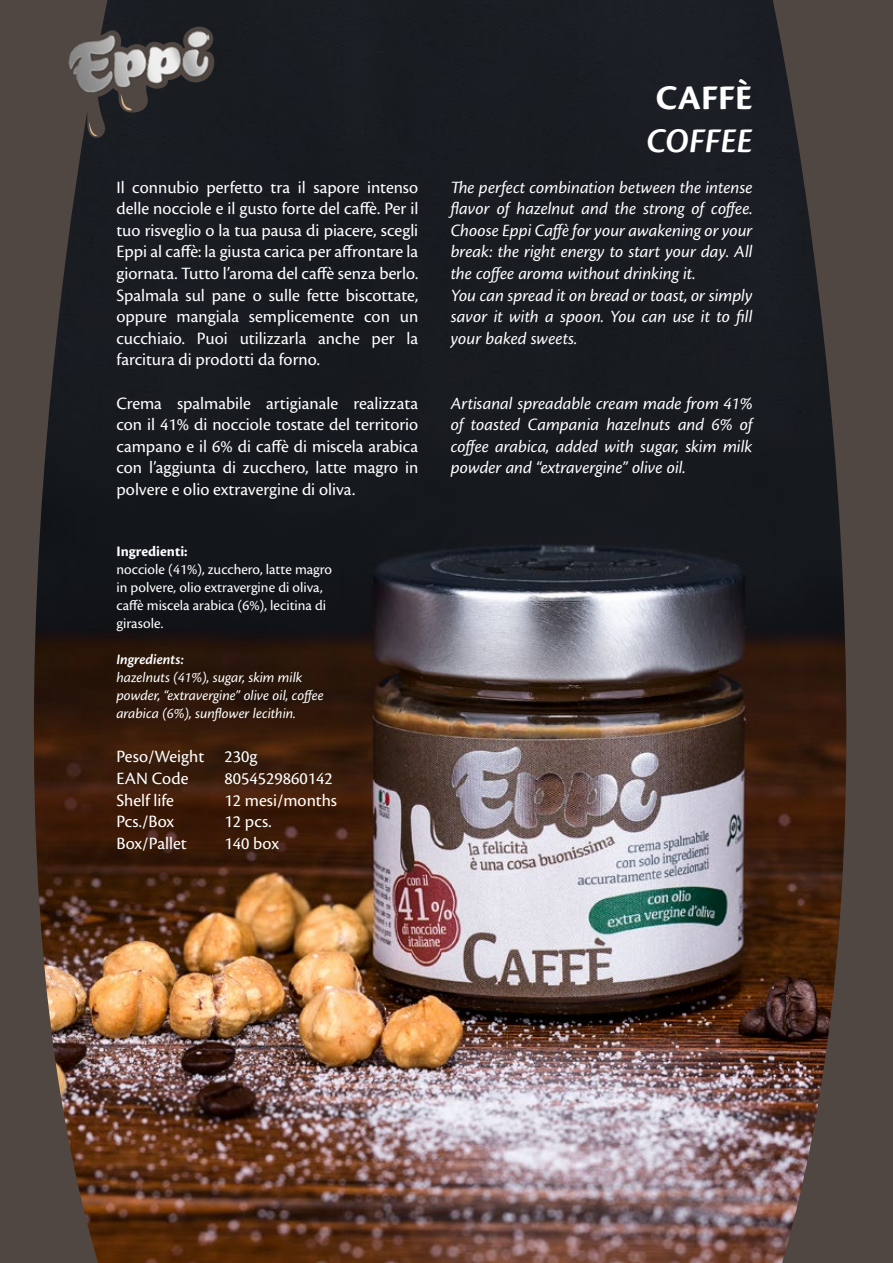
<style>
.page{position:relative;width:893px;height:1263px;background:#fff}
.page>*{position:absolute;margin:0;border:0;box-sizing:border-box;transform-origin:0 0}
.t1{font:italic 600 36px "Cronos Pro";letter-spacing:-.005em;color:#fff}
.t2{font:700 36px "Cronos Pro";letter-spacing:.01em;color:#fff}
.t3{font:18px/21.6px "Cronos Pro";color:#fff;text-align:justify}
.t4{font:italic 18px/21.6px "Cronos Pro";letter-spacing:-.005em;color:#fff}
.t5{font:15px/18px "Cronos Pro";color:#fff}
.t6{font:italic 15px/18px "Cronos Pro";letter-spacing:-.005em;color:#fff}
.t7{font:700 15px "Cronos Pro";color:#fff}
.t8{font:italic 600 15px "Cronos Pro";color:#fff}
</style>
<div class="page">
<img style="left:110px;top:0;width:660px;height:1263px">
<svg style="left:770px;top:0;width:80px;height:1263px;background:#3b2d29"></svg>
<div style="left:850px;top:0;width:43px;height:1263px;background:#504642"></div>
<svg style="left:0;top:0;width:110px;height:1263px;background:#443731"></svg>
<svg style="left:64px;top:27px;width:150px;height:111px;background:#2b2a2c"></svg>
<img style="left:66px;top:23px;width:148px;height:73px">
<p class="t3" style="left:116px;top:176px;width:303px">Il connubio perfetto tra il sapore intenso delle nocciole e il gusto forte del caffè. Per il tuo risveglio o la tua pausa di piacere, scegli Eppi al caffè: la giusta carica per affrontare la giornata. Tutto l’aroma del caffè senza berlo.<br>Spalmala sul pane o sulle fette biscottate, oppure mangiala semplicemente con un cucchiaio. Puoi utilizzarla anche per la farcitura di prodotti da forno.</p>
<p class="t3" style="left:116px;top:392px;width:303px">Crema spalmabile artigianale realizzata con il 41% di nocciole tostate del territorio campano e il 6% di caffè di miscela arabica con l’aggiunta di zucchero, latte magro in polvere e olio extravergine di oliva.</p>
<p class="t7" style="left:116px;top:543px;width:73px">Ingredienti:</p>
<p class="t5" style="left:116px;top:560px;width:217px">nocciole (41%), zucchero, latte magro in polvere, olio extravergine di oliva, caffè miscela arabica (6%), lecitina di girasole.</p>
<p class="t8" style="left:116px;top:651px;width:69px">Ingredients:</p>
<p class="t6" style="left:116px;top:668px;width:209px">hazelnuts (41%), sugar, skim milk powder, “extravergine” olive oil, coffee arabica (6%), sunflower lecithin.</p>
<p class="t3" style="left:116px;top:746px;width:142px">Peso/Weight 230g<br>EAN Code</p>
<p class="t3" style="left:224px;top:768px;width:110px">8054529860142</p>
<p class="t3" style="left:116px;top:789px;width:59px">Shelf life</p>
<p class="t3" style="left:224px;top:789px;width:114px">12 mesi/months</p>
<p class="t3" style="left:116px;top:811px;width:59px">Pcs./Box</p>
<p class="t3" style="left:224px;top:811px;width:49px">12 pcs.</p>
<p class="t3" style="left:116px;top:832px;width:72px">Box/Pallet</p>
<p class="t3" style="left:224px;top:832px;width:56px">140 box</p>
<h1 class="t2" style="left:656px;top:77px;width:98px">CAFFÈ</h1>
<h1 class="t1" style="left:646px;top:120px;width:108px">COFFEE</h1>
<p class="t4" style="left:451px;top:176px;width:303px">The perfect combination between the intense flavor of hazelnut and the strong of coffee.<br>Choose Eppi Caffè for your awakening or your break: the right energy to start your day. All the coffee aroma without drinking it.<br>You can spread it on bread or toast, or simply savor it with a spoon. You can use it to fill your baked sweets.</p>
<p class="t4" style="left:451px;top:392px;width:303px;text-align:justify">Artisanal spreadable cream made from 41% of toasted Campania hazelnuts and 6% of coffee arabica, added with sugar, skim milk powder and “extravergine” olive oil.</p>
</div>
